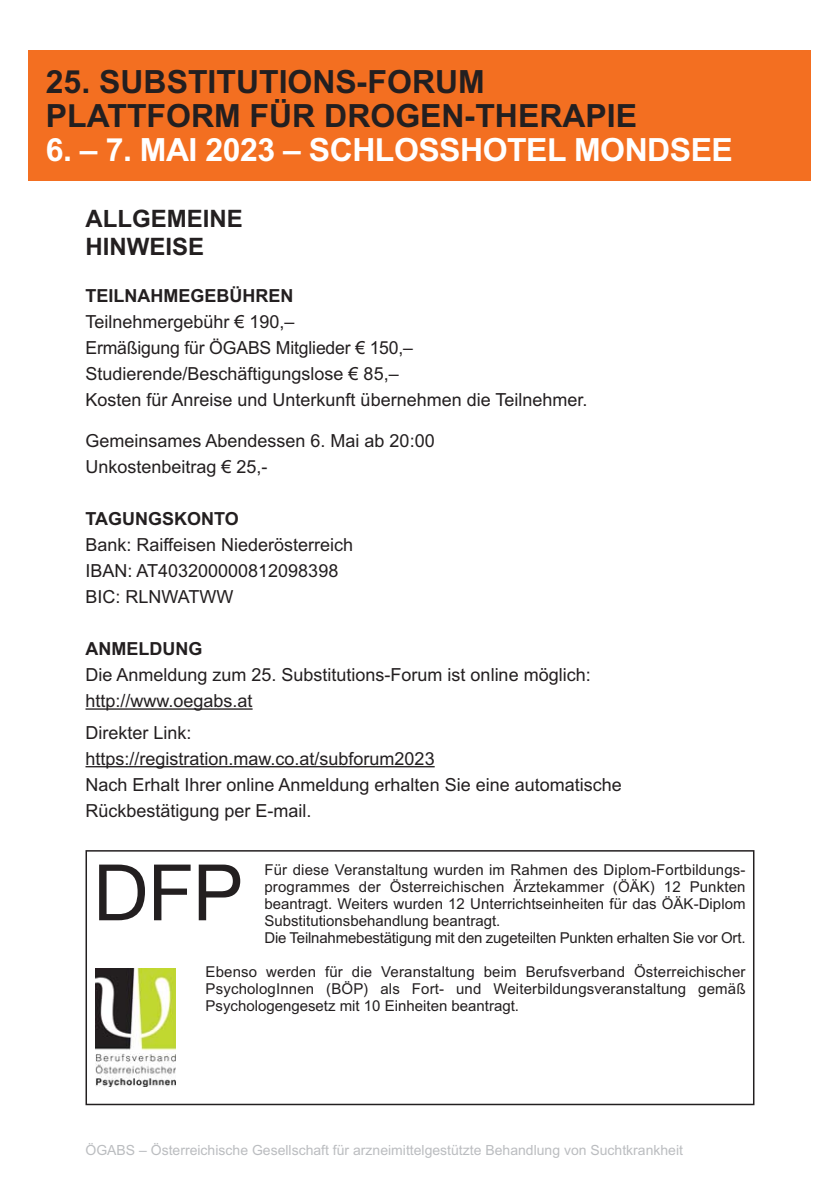
<style>
.page{position:relative;width:840px;height:1190px;background:#fff}
.page>*{position:absolute;margin:0;border:0;box-sizing:border-box;transform-origin:0 0}
.t1{font:78px "Helvetica Neue";color:#231f20}
.t2{font:700 32px/34px "Arial";color:#231f20}
.t3{font:700 32px "Arial";letter-spacing:-.015em;color:#fff}
.t4{font:700 24px/28.8px "Arial";color:#231f20}
.t5{font:18px/26px "Arial";color:#231f20}
.t6{font:700 18px "Arial";color:#231f20}
.t7{font:15px/17px "Arial";color:#231f20}
.t8{font:14px "Arial";color:#bbbdc0}
</style>
<div class="page">
<div style="left:86px;top:850px;width:668px;height:255px;border:2px solid #231f20"></div>
<img style="left:96px;top:968px;width:80px;height:118px">
<hr style="left:86px;top:708px;width:167px;height:2px;background:#231f20">
<hr style="left:86px;top:766px;width:349px;height:1px;background:#231f20">
<div style="left:29px;top:51px;width:782px;height:130px;background:#f36f21"></div>
<h2 class="t2" style="left:46px;top:68px;width:593px">25. SUBSTITUTIONS-FORUM<br>PLATTFORM FÜR DROGEN-THERAPIE</h2>
<h2 class="t3" style="left:46px;top:138px;width:689px">6. – 7. MAI 2023 – SCHLOSSHOTEL MONDSEE</h2>
<h3 class="t4" style="left:86px;top:206px;width:159px">ALLGEMEINE<br>HINWEISE</h3>
<p class="t6" style="left:86px;top:289px;width:209px">TEILNAHMEGEBÜHREN</p>
<p class="t5" style="left:86px;top:310px;width:503px">Teilnehmergebühr € 190,–<br>Ermäßigung für ÖGABS Mitglieder € 150,– Studierende/Beschäftigungslose € 85,–<br>Kosten für Anreise und Unterkunft übernehmen die Teilnehmer.</p>
<p class="t5" style="left:86px;top:429px;width:351px">Gemeinsames Abendessen 6. Mai ab 20:00<br>Unkostenbeitrag € 25,-</p>
<p class="t6" style="left:86px;top:512px;width:155px">TAGUNGSKONTO</p>
<p class="t5" style="left:86px;top:533px;width:269px">Bank: Raiffeisen Niederösterreich<br>IBAN: AT403200000812098398<br>BIC: RLNWATWW</p>
<p class="t6" style="left:86px;top:642px;width:118px">ANMELDUNG</p>
<p class="t5" style="left:86px;top:663px;width:507px">Die Anmeldung zum 25. Substitutions-Forum ist online möglich: http://www.oegabs.at</p>
<p class="t5" style="left:86px;top:721px;width:538px">Direkter Link:<br>https://registration.maw.co.at/subforum2023<br>Nach Erhalt Ihrer online Anmeldung erhalten Sie eine automatische Rückbestätigung per E-mail.</p>
<p class="t7" style="left:264px;top:863px;width:483px">Für diese Veranstaltung wurden im Rahmen des Diplom-Fortbildungs&shy;programmes der Österreichischen Ärztekammer (ÖÄK) 12 Punkten beantragt. Weiters wurden 12 Unterrichtseinheiten für das ÖÄK-Diplom Substitutionsbehandlung beantragt.<br>Die Teilnahmebestätigung mit den zugeteilten Punkten erhalten Sie vor Ort.</p>
<p class="t7" style="left:206px;top:965px;width:542px;text-align:justify">Ebenso werden für die Veranstaltung beim Berufsverband Österreichischer PsychologInnen (BÖP) als Fort- und Weiterbildungsveranstaltung gemäß Psychologengesetz mit 10 Einheiten beantragt.</p>
<h1 class="t1" style="left:93px;top:865px;width:152px">DFP</h1>
<p class="t8" style="left:86px;top:1145px;width:599px">ÖGABS – Österreichische Gesellschaft für arzneimittelgestützte Behandlung von Suchtkrankheit</p>
</div>
